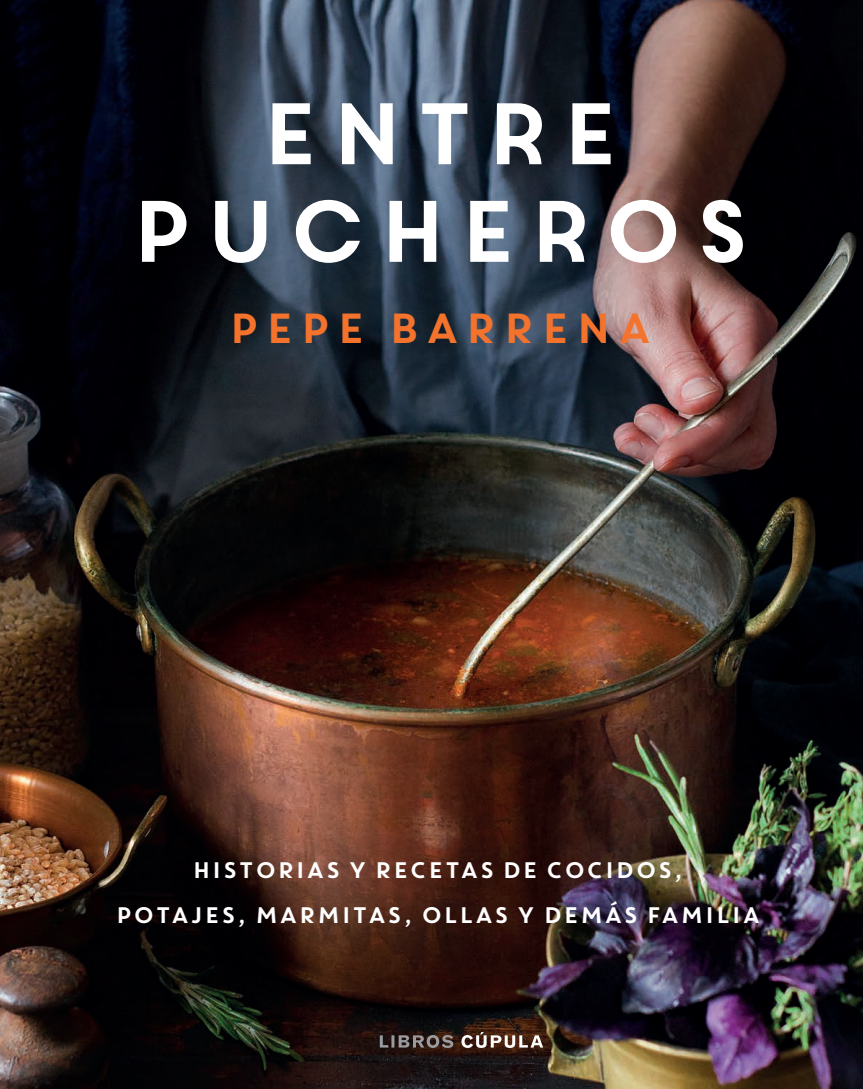
<style>
.page{position:relative;width:863px;height:1089px;background:#fff}
.page>*{position:absolute;margin:0;border:0;box-sizing:border-box;transform-origin:0 0}
.t1{font:87px/97.5px "Core Circus";letter-spacing:.02em;color:#fff;text-align:center}
.t2{font:42px "Core Circus";letter-spacing:.05em;color:#f3732c}
.t3{font:22.5px/45px "Core Circus";letter-spacing:-.04em;color:#fff;text-align:center}
</style>
<div class="page">
<img style="left:0;top:0;width:863px;height:1088px">
<svg style="left:380px;top:1034px;width:73px;height:13px"></svg>
<svg style="left:461px;top:1031px;width:82px;height:16px"></svg>
<h1 class="t1" style="left:126px;top:81px;width:630px">ENTRE<br>PUCHEROS</h1>
<h2 class="t2" style="left:227px;top:300px;width:428px">PEPE BARRENA</h2>
<p class="t3" style="left:115px;top:845px;width:648px">HISTORIAS Y RECETAS DE COCIDOS,<br>POTAJES, MARMITAS, OLLAS Y DEMÁS FAMILIA</p>
</div>
